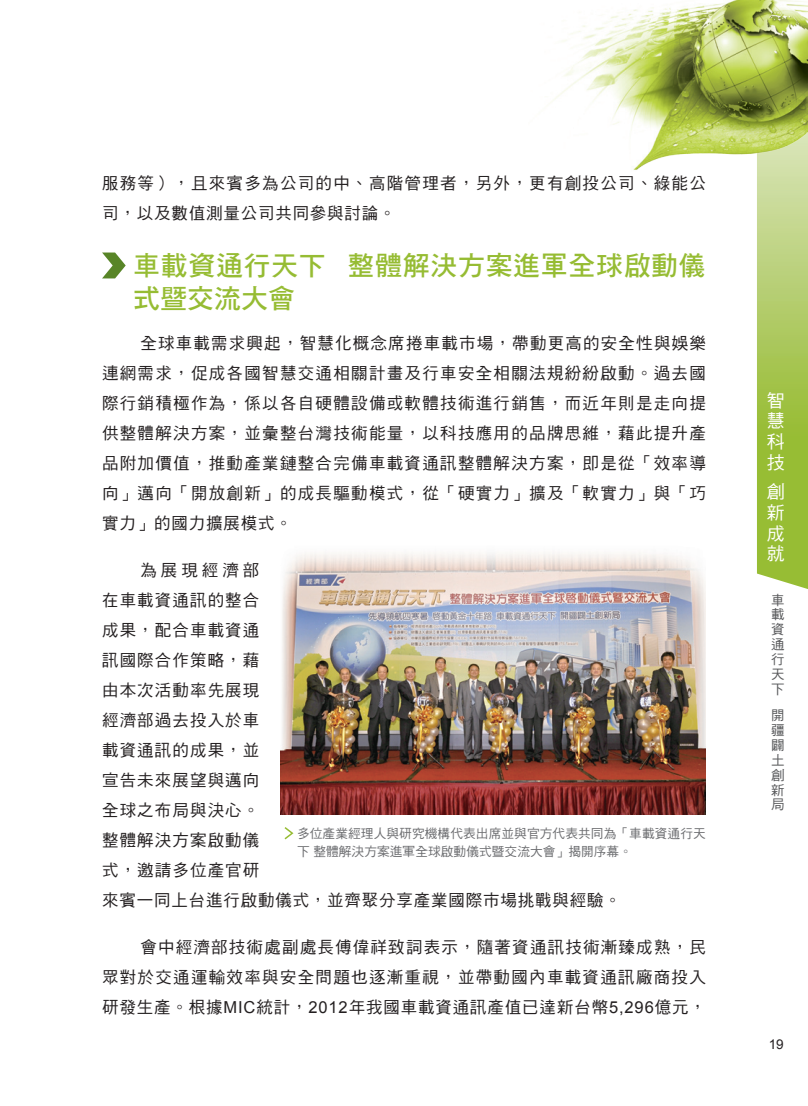
<style>
.page{position:relative;width:808px;height:1106px;background:#fff}
.page>*{position:absolute;margin:0;border:0;box-sizing:border-box;transform-origin:0 0}
.t1{font:27px/33px "DF Hei Std W7";letter-spacing:.02em;color:#96bc33}
.t2{font:18px/20.7px "DF Hei Std W5";color:#fff;text-align:justify}
.t3{font:16.5px/30px "DF Hei Std W5";letter-spacing:.065em;color:#231f20}
.t4{font:13.5px/14.9px "DF Hei Std W5";color:#57585a;text-align:justify}
.t5{font:13.5px "Arial";color:#231f20}
.t6{font:12.75px/18px "DF Hei Std W5";color:#6c6d70}
.s1{font-family:"Arial"}
</style>
<div class="page">
<svg style="left:757px;top:174px;width:51px;height:415px;background:#aac85b"></svg>
<img style="left:550px;top:0;width:258px;height:174px">
<svg style="left:102px;top:252px;width:24px;height:26px"></svg>
<img style="left:281px;top:553px;width:425px;height:261px">
<svg style="left:284px;top:827px;width:10px;height:13px"></svg>
<p class="t3" style="left:102px;top:167px;width:605px">服務等），且來賓多為公司的中、高階管理者，另外，更有創投公司、綠能公司，以及數值測量公司共同參與討論。</p>
<p class="t1" style="left:133px;top:248px;width:574px">車載資通行天下 整體解決方案進軍全球啟動儀式暨交流大會</p>
<p class="t3" style="left:102px;top:327px;width:605px;text-align:justify;text-indent:38px">全球車載需求興起，智慧化概念席捲車載市場，帶動更高的安全性與娛樂連網需求，促成各國智慧交通相關計畫及行車安全相關法規紛紛啟動。過去國際行銷積極作為，係以各自硬體設備或軟體技術進行銷售，而近年則是走向提供整體解決方案，並彙整台灣技術能量，以科技應用的品牌思維，藉此提升產品附加價值，推動產業鏈整合完備車載資通訊整體解決方案，即是從「效率導向」邁向「開放創新」的成長驅動模式，從「硬實力」擴及「軟實力」與「巧實力」的國力擴展模式。</p>
<p class="t3" style="left:102px;top:554px;width:520px;text-indent:38px">為展現經濟部<br>在車載資通訊的整合<br>成果，配合車載資通<br>訊國際合作策略，藉<br>由本次活動率先展現<br>經濟部過去投入於車<br>載資通訊的成果，並<br>宣告未來展望與邁向<br>全球之布局與決心。<br>整體解決方案啟動儀<br>式，邀請多位產官研<br>來賓一同上台進行啟動儀式，並齊聚分享產業國際市場挑戰與經驗。</p>
<p class="t3" style="left:102px;top:931px;width:605px;text-align:justify;text-indent:38px">會中經濟部技術處副處長傅偉祥致詞表示，隨著資通訊技術漸臻成熟，民眾對於交通運輸效率與安全問題也逐漸重視，並帶動國內車載資通訊廠商投入研發生產。根據<span class="s1">MIC</span>統計，<span class="s1">2012</span>年我國車載資通訊產值已達新台幣<span class="s1">5,296</span>億元，</p>
<p class="t6" style="left:297px;top:823px;width:410px">多位產業經理人與研究機構代表出席並與官方代表共同為「車載資通行天下整體解決方案進軍全球啟動儀式暨交流大會」揭開序幕。</p>
<p class="t2" style="left:767px;top:389px;width:19px">智慧科技</p>
<p class="t2" style="left:767px;top:481px;width:19px">創新成就</p>
<p class="t4" style="left:771px;top:592px;width:15px">車載資通行天下</p>
<p class="t4" style="left:771px;top:707px;width:15px">開疆闢土創新局</p>
<p class="t5" style="left:769px;top:1036px;width:17px">19</p>
</div>
